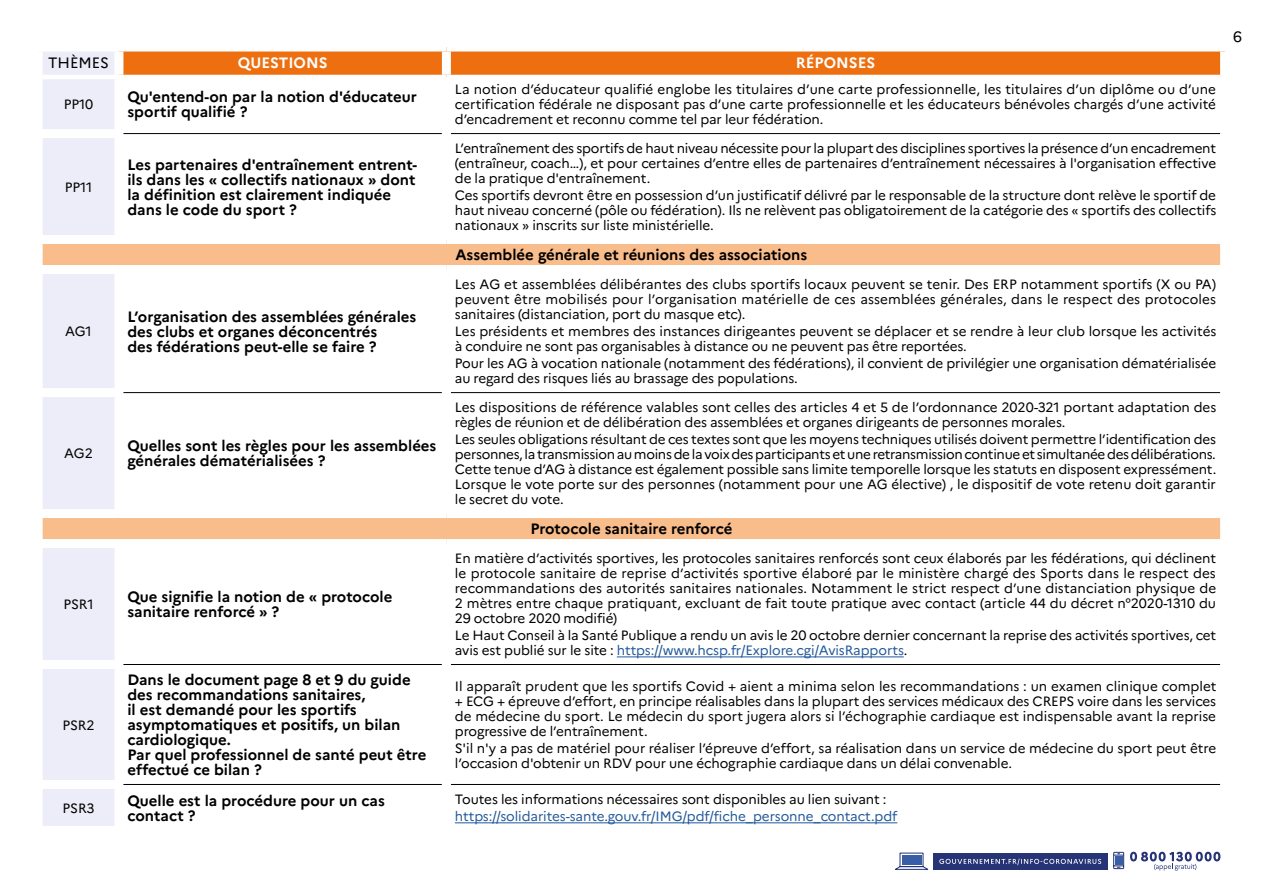
<style>
.page{position:relative;width:1263px;height:893px;background:#fff}
.page>*{position:absolute;margin:0;border:0;box-sizing:border-box;transform-origin:0 0}
.t1{font:700 15px/15px "Marianne";color:#000}
.t2{font:700 15px "Marianne";color:#fff}
.t3{font:15px "Marianne";color:#000}
.t4{font:13.5px/15px "Marianne";letter-spacing:-.01em;color:#000;text-align:justify}
.t5{font:13.5px "Marianne";letter-spacing:-.01em;color:#22599b}
.s1{color:#22599b}
</style>
<div class="page">
<svg style="left:1130px;top:852px;width:90px;height:19px"></svg>
<svg style="left:1113px;top:852px;width:11px;height:17px"></svg>
<div style="left:1115px;top:856px;width:7px;height:9px;background:#385ea8"></div>
<svg style="left:895px;top:852px;width:34px;height:18px"></svg>
<div style="left:902px;top:855px;width:19px;height:9px;background:#385ea8"></div>
<div style="left:933px;top:853px;width:175px;height:17px;background:#263375"></div>
<svg style="left:939px;top:859px;width:162px;height:6px"></svg>
<div style="left:43px;top:52px;width:71px;height:774px;background:#ecedf8"></div>
<div style="left:119px;top:47px;width:327px;height:30px;background:#ed6f0f"></div>
<div style="left:446px;top:47px;width:778px;height:30px;background:#ed6f0f"></div>
<svg style="left:124px;top:134px;width:1096px;height:1px"></svg>
<svg style="left:43px;top:244px;width:1177px;height:295px"></svg>
<svg style="left:119px;top:274px;width:327px;height:265px"></svg>
<div style="left:34px;top:129px;width:89px;height:9px;background:#fff"></div>
<div style="left:34px;top:235px;width:85px;height:9px;background:#fff"></div>
<div style="left:34px;top:265px;width:85px;height:9px;background:#fff"></div>
<div style="left:119px;top:265px;width:327px;height:9px;background:#fff"></div>
<div style="left:446px;top:265px;width:783px;height:9px;background:#fff"></div>
<div style="left:34px;top:388px;width:89px;height:9px;background:#fff"></div>
<div style="left:34px;top:509px;width:85px;height:9px;background:#fff"></div>
<div style="left:119px;top:509px;width:327px;height:9px;background:#fff"></div>
<div style="left:446px;top:509px;width:783px;height:9px;background:#fff"></div>
<div style="left:34px;top:539px;width:85px;height:9px;background:#fff"></div>
<div style="left:119px;top:43px;width:327px;height:9px;background:#fff"></div>
<div style="left:446px;top:43px;width:783px;height:9px;background:#fff"></div>
<div style="left:1220px;top:52px;width:9px;height:25px;background:#fff"></div>
<div style="left:34px;top:660px;width:89px;height:9px;background:#fff"></div>
<div style="left:34px;top:780px;width:89px;height:9px;background:#fff"></div>
<div style="left:114px;top:52px;width:9px;height:23px;background:#fff"></div>
<div style="left:442px;top:52px;width:9px;height:23px;background:#fff"></div>
<div style="left:114px;top:274px;width:9px;height:114px;background:#fff"></div>
<div style="left:114px;top:397px;width:9px;height:112px;background:#fff"></div>
<hr style="left:43px;top:75px;width:76px;height:4px;background:#fff">
<hr style="left:119px;top:75px;width:327px;height:4px;background:#fff">
<hr style="left:446px;top:75px;width:774px;height:4px;background:#fff">
<hr style="left:123px;top:392px;width:319px;height:1px;background:#000">
<hr style="left:451px;top:392px;width:769px;height:1px;background:#000">
<div style="left:442px;top:274px;width:9px;height:119px;background:#fff"></div>
<div style="left:442px;top:393px;width:9px;height:116px;background:#fff"></div>
<hr style="left:123px;top:664px;width:319px;height:1px;background:#000">
<hr style="left:451px;top:664px;width:769px;height:1px;background:#000">
<hr style="left:123px;top:784px;width:319px;height:1px;background:#000">
<hr style="left:451px;top:784px;width:769px;height:1px;background:#000">
<hr style="left:123px;top:133px;width:319px;height:1px;background:#000">
<hr style="left:451px;top:133px;width:769px;height:1px;background:#000">
<div style="left:442px;top:134px;width:9px;height:101px;background:#fff"></div>
<hr style="left:617px;top:656px;width:287px;height:1px;background:#22599b">
<hr style="left:455px;top:822px;width:442px;height:1px;background:#22599b">
<p class="t3" style="left:48px;top:53px;width:63px">THÈMES</p>
<p class="t2" style="left:238px;top:53px;width:91px">QUESTIONS</p>
<p class="t2" style="left:796px;top:53px;width:81px">RÉPONSES</p>
<p class="t4" style="left:64px;top:97px;width:31px">PP10</p>
<p class="t1" style="left:127px;top:89px;width:291px">Qu'entend-on par la notion d'éducateur sportif qualifié ?</p>
<p class="t4" style="left:455px;top:82px;width:763px">La notion d’éducateur qualifié englobe les titulaires d’une carte professionnelle, les titulaires d’un diplôme ou d’une certification fédérale ne disposant pas d’une carte professionnelle et les éducateurs bénévoles chargés d’une activité d’encadrement et reconnu comme tel par leur fédération.</p>
<p class="t4" style="left:65px;top:179px;width:29px">PP11</p>
<p class="t4" style="left:65px;top:324px;width:28px">AG1</p>
<p class="t1" style="left:127px;top:157px;width:291px">Les partenaires d'entraînement entrent&shy;ils dans les « collectifs nationaux » dont la définition est clairement indiquée dans le code du sport ?</p>
<p class="t1" style="left:127px;top:309px;width:290px">L’organisation des assemblées générales des clubs et organes déconcentrés<br>des fédérations peut-elle se faire ?</p>
<p class="t4" style="left:64px;top:446px;width:30px">AG2</p>
<p class="t1" style="left:127px;top:438px;width:310px">Quelles sont les règles pour les assemblées générales dématérialisées ?</p>
<p class="t4" style="left:63px;top:597px;width:32px">PSR1</p>
<p class="t1" style="left:127px;top:589px;width:267px">Que signifie la notion de « protocole sanitaire renforcé » ?</p>
<p class="t4" style="left:455px;top:141px;width:763px">L’entraînement des sportifs de haut niveau nécessite pour la plupart des disciplines sportives la présence d’un encadrement (entraîneur, coach…), et pour certaines d’entre elles de partenaires d’entraînement nécessaires à l'organisation effective de la pratique d'entraînement.</p>
<p class="t4" style="left:455px;top:188px;width:763px">Ces sportifs devront être en possession d’un justificatif délivré par le responsable de la structure dont relève le sportif de haut niveau concerné (pôle ou fédération). Ils ne relèvent pas obligatoirement de la catégorie des « sportifs des collectifs nationaux » inscrits sur liste ministérielle.</p>
<p class="t1" style="left:455px;top:247px;width:353px">Assemblée générale et réunions des associations</p>
<p class="t4" style="left:455px;top:277px;width:763px">Les AG et assemblées délibérantes des clubs sportifs locaux peuvent se tenir. Des ERP notamment sportifs (X ou PA) peuvent être mobilisés pour l’organisation matérielle de ces assemblées générales, dans le respect des protocoles sanitaires (distanciation, port du masque etc).</p>
<p class="t4" style="left:455px;top:324px;width:763px">Les présidents et membres des instances dirigeantes peuvent se déplacer et se rendre à leur club lorsque les activités à conduire ne sont pas organisables à distance ou ne peuvent pas être reportées.</p>
<p class="t4" style="left:455px;top:356px;width:763px">Pour les AG à vocation nationale (notamment des fédérations), il convient de privilégier une organisation dématérialisée au regard des risques liés au brassage des populations.</p>
<p class="t4" style="left:455px;top:400px;width:763px">Les dispositions de référence valables sont celles des articles 4 et 5 de l’ordonnance 2020-321 portant adaptation des règles de réunion et de délibération des assemblées et organes dirigeants de personnes morales.</p>
<p class="t4" style="left:455px;top:432px;width:763px">Les seules obligations résultant de ces textes sont que les moyens techniques utilisés doivent permettre l’identification des personnes, la transmission au moins de la voix des participants et une retransmission continue et simultanée des délibérations.<br>Cette tenue d’AG à distance est également possible sans limite temporelle lorsque les statuts en disposent expressément.<br>Lorsque le vote porte sur des personnes (notamment pour une AG élective) , le dispositif de vote retenu doit garantir le secret du vote.</p>
<p class="t1" style="left:530px;top:521px;width:204px">Protocole sanitaire renforcé</p>
<p class="t4" style="left:455px;top:551px;width:763px">En matière d’activités sportives, les protocoles sanitaires renforcés sont ceux élaborés par les fédérations, qui déclinent le protocole sanitaire de reprise d’activités sportive élaboré par le ministère chargé des Sports dans le respect des recommandations des autorités sanitaires nationales. Notamment le strict respect d’une distanciation physique de 2 mètres entre chaque pratiquant, excluant de fait toute pratique avec contact (article 44 du décret n°2020-1310 du 29 octobre 2020 modifié)</p>
<p class="t4" style="left:455px;top:628px;width:763px">Le Haut Conseil à la Santé Publique a rendu un avis le 20 octobre dernier concernant la reprise des activités sportives, cet avis est publié sur le site : <span class="s1">https://www.hcsp.fr/Explore.cgi/AvisRapports</span>.</p>
<p class="t4" style="left:62px;top:717px;width:34px">PSR2</p>
<p class="t1" style="left:127px;top:672px;width:300px">Dans le document page 8 et 9 du guide des recommandations sanitaires,<br>il est demandé pour les sportifs asymptomatiques et positifs, un bilan cardiologique.<br>Par quel professionnel de santé peut être effectué ce bilan ?</p>
<p class="t4" style="left:455px;top:679px;width:763px">Il apparaît prudent que les sportifs Covid + aient a minima selon les recommandations : un examen clinique complet + ECG + épreuve d’effort, en principe réalisables dans la plupart des services médicaux des CREPS voire dans les services de médecine du sport. Le médecin du sport jugera alors si l’échographie cardiaque est indispensable avant la reprise progressive de l’entraînement.</p>
<p class="t4" style="left:455px;top:741px;width:763px">S'il n'y a pas de matériel pour réaliser l’épreuve d’effort, sa réalisation dans un service de médecine du sport peut être l’occasion d'obtenir un RDV pour une échographie cardiaque dans un délai convenable.</p>
<p class="t4" style="left:62px;top:800px;width:34px">PSR3</p>
<p class="t1" style="left:127px;top:793px;width:259px">Quelle est la procédure pour un cas contact ?</p>
<p class="t4" style="left:455px;top:792px;width:433px">Toutes les informations nécessaires sont disponibles au lien suivant :</p>
<p class="t5" style="left:455px;top:808px;width:444px">https://solidarites-sante.gouv.fr/IMG/pdf/fiche_personne_contact.pdf</p>
<p class="t3" style="left:1233px;top:27px;width:10px">6</p>
</div>
